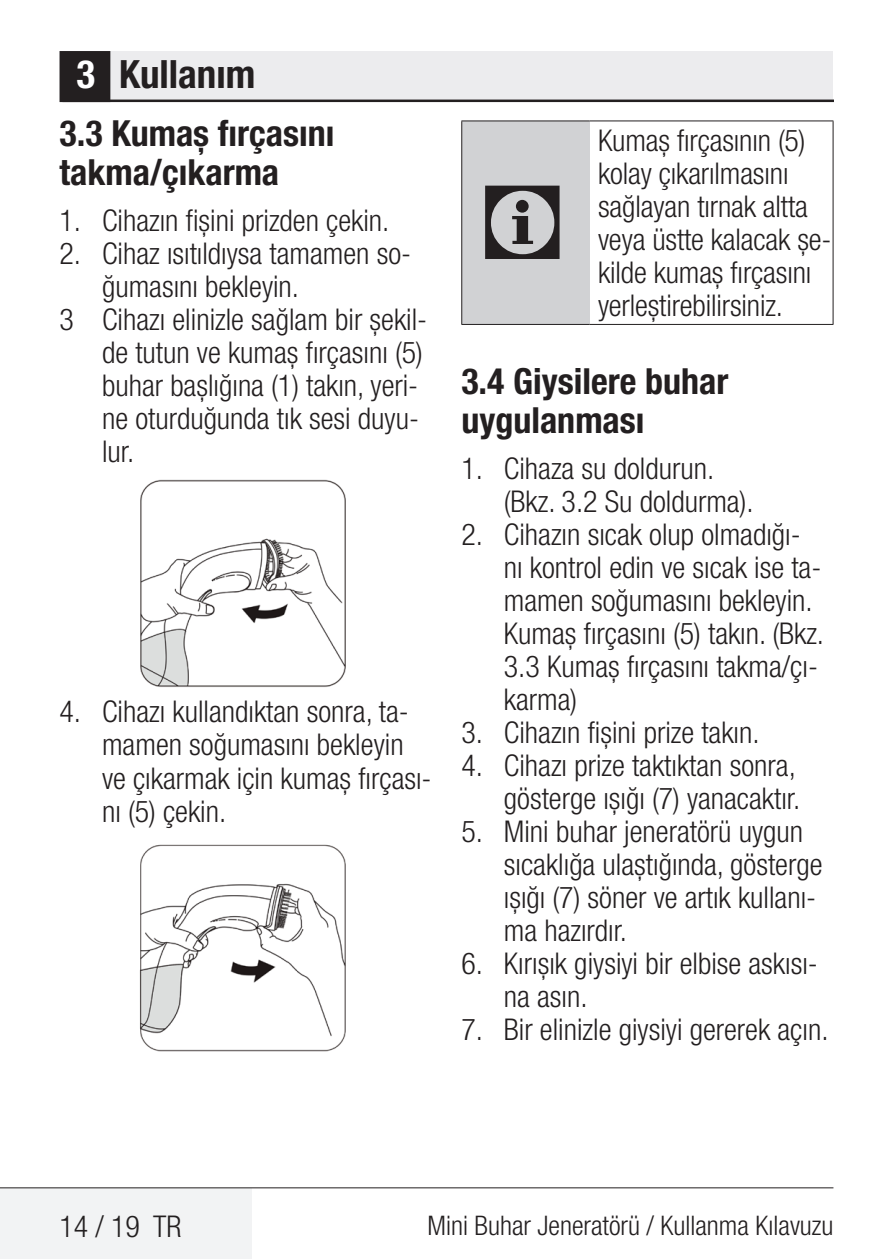
<style>
.page{position:relative;width:893px;height:1259px;background:#fff}
.page>*{position:absolute;margin:0;border:0;box-sizing:border-box;transform-origin:0 0}
.t1{font:108px "ZIWARNUN";color:#231f20}
.t2{font:700 condensed 39px "Helvetica Neue LT Pro";color:#231f20}
.t3{font:700 condensed 36px/39px "Helvetica Neue LT Pro";color:#231f20}
.t4{font:300 condensed 30px/33px "Helvetica Neue LT Pro";color:#231f20}
.t5{font:300 condensed 27px "Helvetica Neue LT Pro";color:#231f20}
.s1{color:#fff}
</style>
<div class="page">
<div style="left:0;top:1188px;width:252px;height:71px;background:#f2f3f4"></div>
<hr style="left:0;top:1187px;width:833px;height:1px;background:#231f20">
<div style="left:62px;top:51px;width:771px;height:50px;background:#ececee"></div>
<hr style="left:62px;top:100px;width:771px;height:2px;background:#231f20">
<div style="left:61px;top:53px;width:48px;height:48px;background:#231f20"></div>
<div style="left:60px;top:51px;width:50px;height:51px;border:3px solid #231f20"></div>
<img style="left:140px;top:479px;width:206px;height:208px">
<img style="left:139px;top:844px;width:207px;height:208px">
<div style="left:462px;top:121px;width:127px;height:203px;background:#d1d2d4"></div>
<hr style="left:589px;top:120px;width:244px;height:1px;background:#231f20">
<hr style="left:833px;top:121px;width:1px;height:203px;background:#231f20">
<hr style="left:589px;top:324px;width:244px;height:1px;background:#231f20">
<hr style="left:461px;top:120px;width:128px;height:1px;background:#231f20">
<hr style="left:461px;top:121px;width:1px;height:203px;background:#231f20">
<hr style="left:461px;top:324px;width:128px;height:1px;background:#231f20">
<h2 class="t2" style="left:77px;top:50px;width:180px"><span class="s1">3</span> Kullanım</h2>
<p class="t3" style="left:60px;top:113px;width:276px">3.3 Kumaş fırçasını takma/çıkarma</p>
<p class="t4" style="left:60px;top:204px;width:331px">1. Cihazın fişini prizden çekin.</p>
<p class="t4" style="left:60px;top:237px;width:353px">2. Cihaz ısıtıldıysa tamamen so-</p>
<p class="t4" style="left:102px;top:270px;width:199px">ğumasını bekleyin.</p>
<p class="t4" style="left:60px;top:303px;width:369px">3 Cihazı elinizle sağlam bir şekil-</p>
<p class="t4" style="left:102px;top:336px;width:322px">de tutun ve kumaş fırçasını (5)</p>
<p class="t4" style="left:102px;top:369px;width:318px">buhar başlığına (1) takın, yeri-</p>
<p class="t4" style="left:102px;top:402px;width:318px">ne oturduğunda tık sesi duyu-</p>
<p class="t4" style="left:102px;top:435px;width:34px">lur.</p>
<p class="t4" style="left:102px;top:695px;width:331px;text-indent:-43px">4. Cihazı kullandıktan sonra, ta&shy;mamen soğumasını bekleyin ve çıkarmak için kumaş fırçası&shy;nı (5) çekin.</p>
<h1 class="t1" style="left:479px;top:165px;width:94px">C</h1>
<p class="t4" style="left:598px;top:123px;width:235px">Kumaş fırçasının (5) kolay çıkarılmasını sağlayan tırnak altta veya üstte kalacak şe&shy;kilde kumaş fırçasını yerleştirebilirsiniz.</p>
<p class="t3" style="left:461px;top:361px;width:269px">3.4 Giysilere buhar uygulanması</p>
<p class="t4" style="left:504px;top:452px;width:251px;text-indent:-43px">1. Cihaza su doldurun. (Bkz. 3.2 Su doldurma).</p>
<p class="t4" style="left:504px;top:518px;width:322px;text-indent:-43px">2. Cihazın sıcak olup olmadığı&shy;nı kontrol edin ve sıcak ise ta&shy;mamen soğumasını bekleyin.<br>Kumaş fırçasını (5) takın. (Bkz.<br>3.3 Kumaş fırçasını takma/çı&shy;karma)</p>
<p class="t4" style="left:461px;top:716px;width:300px">3. Cihazın fişini prize takın.</p>
<p class="t4" style="left:461px;top:749px;width:340px;text-align:right">4. Cihazı prize taktıktan sonra, gösterge ışığı (7) yanacaktır.</p>
<p class="t4" style="left:504px;top:815px;width:320px;text-indent:-43px">5. Mini buhar jeneratörü uygun sıcaklığa ulaştığında, gösterge ışığı (7) söner ve artık kullanı&shy;ma hazırdır.</p>
<p class="t4" style="left:504px;top:947px;width:315px;text-indent:-43px">6. Kırışık giysiyi bir elbise askısı&shy;na asın.</p>
<p class="t4" style="left:461px;top:1013px;width:369px">7. Bir elinizle giysiyi gererek açın.</p>
<p class="t4" style="left:60px;top:1209px;width:123px">14 / 19 TR</p>
<p class="t5" style="left:428px;top:1210px;width:407px">Mini Buhar Jeneratörü / Kullanma Kılavuzu</p>
</div>
